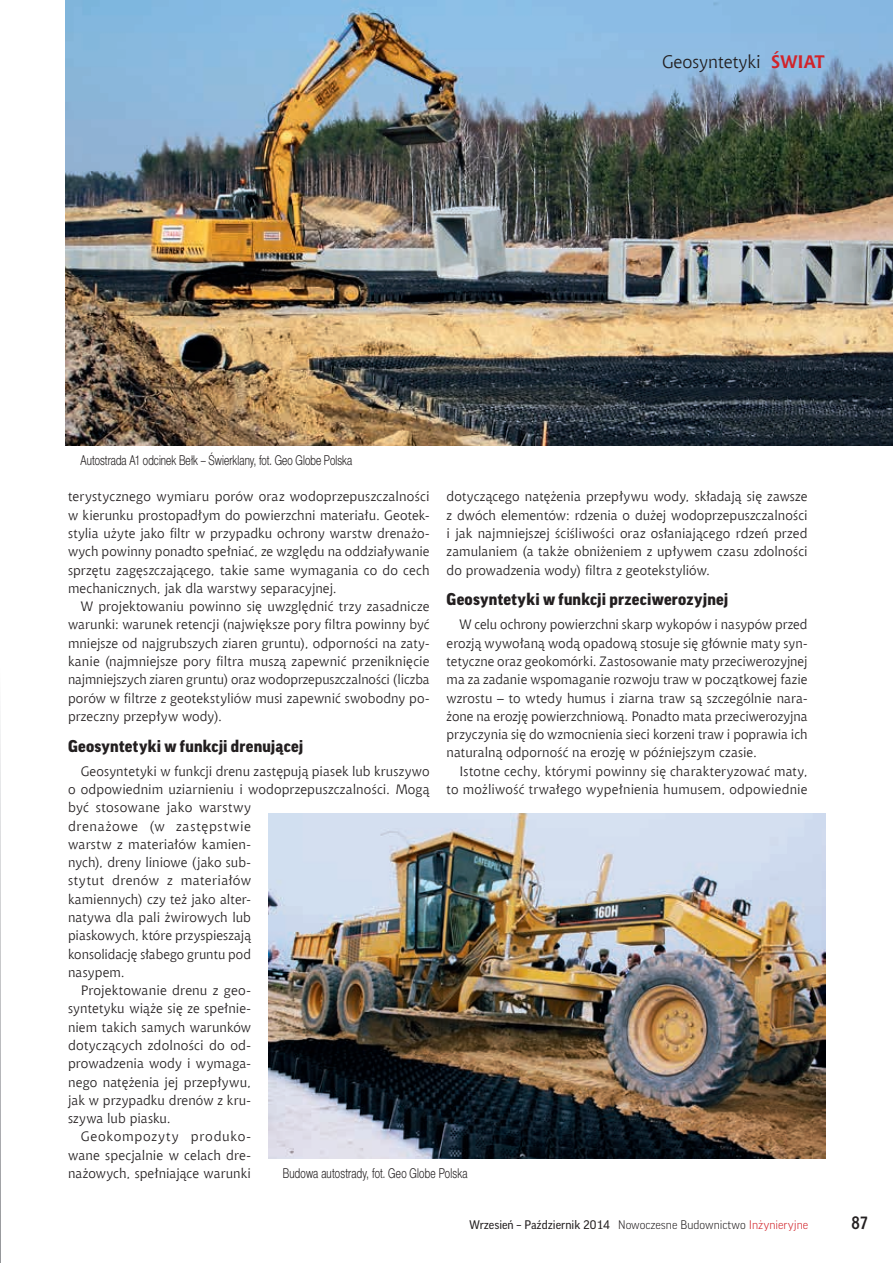
<style>
.page{position:relative;width:893px;height:1263px;background:#fff}
.page>*{position:absolute;margin:0;border:0;box-sizing:border-box;transform-origin:0 0}
.t1{font:18px "Chianti EU";color:#231f20}
.t2{font:700 18px "Aerton Cnd EFN";color:#231f20}
.t3{font:900 16.5px "Good Pro";letter-spacing:.015em;color:#231f20}
.t4{font:13.5px/18.3px "Chianti EU";letter-spacing:.01em;color:#231f20;text-align:justify}
.t5{font:13.5px "Switzer Cnd EFN Light";letter-spacing:.01em;color:#231f20;scale:.9 1}
.t6{font:13.5px "Chianti EU";letter-spacing:.05em;color:#231f20}
.t7{font:13.5px "Chianti EU";letter-spacing:.03em;color:#231f20}
.t8{font:12px "Good Pro";color:#231f20}
.s1{font-weight:700;color:#d1232a}
.s2{font-weight:300}
.s3{font-weight:300;color:#d1232a}
</style>
<div class="page">
<img style="left:268px;top:813px;width:557px;height:346px">
<img style="left:66px;top:0;width:827px;height:446px">
<img style="left:0;top:668px;width:1px;height:595px">
<p class="t5" style="left:81px;top:452px;width:303px">Autostrada A1 odcinek Bełk – Świerklany, fot. Geo Globe Polska</p>
<h1 class="t1" style="left:662px;top:51px;width:164px">Geosyntetyki <span class="s1">ŚWIAT</span></h1>
<p class="t4" style="left:68px;top:487px;width:363px">terystycznego wymiaru porów oraz wodoprzepuszczalności w kierunku prostopadłym do powierzchni materiału. Geotek&shy;stylia użyte jako filtr w przypadku ochrony warstw drenażo&shy;wych powinny ponadto spełniać, ze względu na oddziaływanie sprzętu zagęszczającego, takie same wymagania co do cech mechanicznych, jak dla warstwy separacyjnej.</p>
<p class="t4" style="left:68px;top:597px;width:363px;text-indent:13px">W projektowaniu powinno się uwzględnić trzy zasadnicze warunki: warunek retencji (największe pory filtra powinny być mniejsze od najgrubszych ziaren gruntu), odporności na zaty&shy;kanie (najmniejsze pory filtra muszą zapewnić przeniknięcie najmniejszych ziaren gruntu) oraz wodoprzepuszczalności (liczba porów w filtrze z geotekstyliów musi zapewnić swobodny po&shy;przeczny przepływ wody).</p>
<p class="t3" style="left:68px;top:736px;width:237px">Geosyntetyki w funkcji drenującej</p>
<p class="t4" style="left:81px;top:762px;width:350px">Geosyntetyki w funkcji drenu zastępują piasek lub kruszywo</p>
<p class="t4" style="left:68px;top:780px;width:363px">o odpowiednim uziarnieniu i wodoprzepuszczalności. Mogą</p>
<p class="t4" style="left:68px;top:798px;width:185px">być stosowane jako warstwy</p>
<p class="t6" style="left:68px;top:818px;width:185px">drenażowe (w zastępstwie</p>
<p class="t4" style="left:68px;top:835px;width:185px">warstw z materiałów kamien-</p>
<p class="t4" style="left:68px;top:853px;width:184px">nych), dreny liniowe (jako sub-</p>
<p class="t7" style="left:68px;top:872px;width:185px">stytut drenów z materiałów</p>
<p class="t4" style="left:68px;top:890px;width:184px">kamiennych) czy też jako alter-</p>
<p class="t4" style="left:68px;top:908px;width:185px">natywa dla pali żwirowych lub</p>
<p class="t4" style="left:68px;top:926px;width:184px">piaskowych, które przyspieszają</p>
<p class="t4" style="left:68px;top:944px;width:184px">konsolidację słabego gruntu pod</p>
<p class="t4" style="left:68px;top:963px;width:58px">nasypem.</p>
<p class="t4" style="left:81px;top:981px;width:172px">Projektowanie drenu z geo-</p>
<p class="t4" style="left:68px;top:999px;width:185px">syntetyku wiąże się ze spełnie-</p>
<p class="t4" style="left:68px;top:1018px;width:185px">niem takich samych warunków</p>
<p class="t4" style="left:68px;top:1036px;width:184px">dotyczących zdolności do od-</p>
<p class="t4" style="left:68px;top:1054px;width:184px">prowadzenia wody i wymaga-</p>
<p class="t4" style="left:68px;top:1072px;width:185px">nego natężenia jej przepływu,</p>
<p class="t4" style="left:68px;top:1091px;width:184px">jak w przypadku drenów z kru-</p>
<p class="t4" style="left:68px;top:1109px;width:104px">szywa lub piasku.</p>
<p class="t6" style="left:81px;top:1128px;width:172px">Geokompozyty produko-</p>
<p class="t4" style="left:68px;top:1146px;width:185px">wane specjalnie w celach dre-</p>
<p class="t4" style="left:68px;top:1164px;width:185px">nażowych, spełniające warunki</p>
<p class="t4" style="left:447px;top:487px;width:362px">dotyczącego natężenia przepływu wody, składają się zawsze z dwóch elementów: rdzenia o dużej wodoprzepuszczalności i jak najmniejszej ściśliwości oraz osłaniającego rdzeń przed zamulaniem (a także obniżeniem z upływem czasu zdolności do prowadzenia wody) filtra z geotekstyliów.</p>
<p class="t3" style="left:447px;top:590px;width:283px">Geosyntetyki w funkcji przeciwerozyjnej</p>
<p class="t4" style="left:447px;top:615px;width:362px;text-indent:13px">W celu ochrony powierzchni skarp wykopów i nasypów przed erozją wywołaną wodą opadową stosuje się głównie maty syn&shy;tetyczne oraz geokomórki. Zastosowanie maty przeciwerozyjnej ma za zadanie wspomaganie rozwoju traw w początkowej fazie wzrostu – to wtedy humus i ziarna traw są szczególnie nara&shy;żone na erozję powierzchniową. Ponadto mata przeciwerozyjna przyczynia się do wzmocnienia sieci korzeni traw i poprawia ich naturalną odporność na erozję w późniejszym czasie.</p>
<p class="t4" style="left:447px;top:762px;width:362px;text-align:right">Istotne cechy, którymi powinny się charakteryzować maty, to możliwość trwałego wypełnienia humusem, odpowiednie</p>
<p class="t5" style="left:283px;top:1165px;width:207px">Budowa autostrady, fot. Geo Globe Polska</p>
<p class="t8" style="left:469px;top:1218px;width:341px">Wrzesień – Październik 2014 <span class="s2">Nowoczesne Budownictwo</span> <span class="s3">Inżynieryjne</span></p>
<h1 class="t2" style="left:851px;top:1212px;width:18px">87</h1>
</div>
